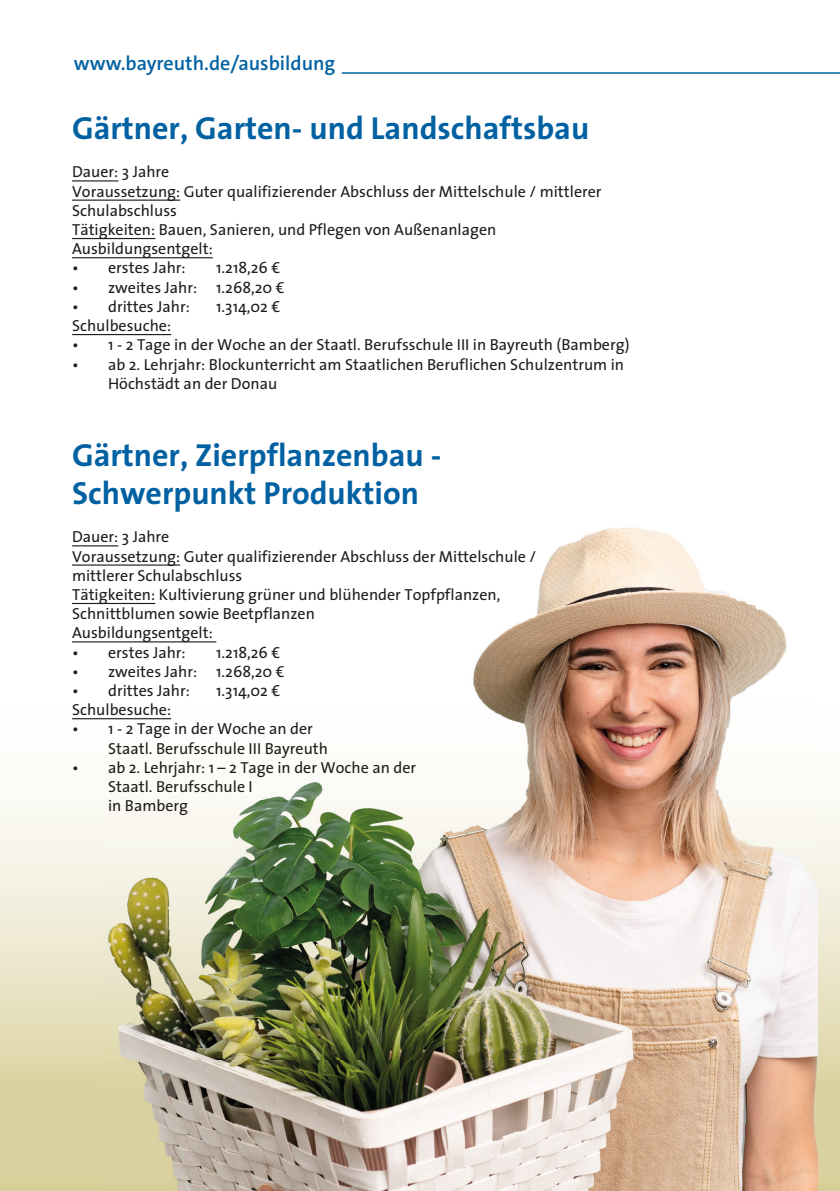
<style>
.page{position:relative;width:840px;height:1191px;background:#fff}
.page>*{position:absolute;margin:0;border:0;box-sizing:border-box;transform-origin:0 0}
.t1{font:700 32px/38.4px "The Sans";color:#0061a2}
.t2{font:600 20px "The Sans";color:#0061a2}
.t3{font:16px/19.2px "The Sans";color:#1d1d1b}
</style>
<div class="page">
<svg style="left:0;top:719px;width:839px;height:472px"></svg>
<img style="left:102px;top:527px;width:714px;height:664px">
<hr style="left:72px;top:180px;width:46px;height:1px;background:#1d1d1b">
<hr style="left:72px;top:199px;width:108px;height:2px;background:#1d1d1b">
<hr style="left:72px;top:238px;width:83px;height:1px;background:#1d1d1b">
<hr style="left:72px;top:257px;width:141px;height:1px;background:#1d1d1b">
<hr style="left:72px;top:334px;width:99px;height:1px;background:#1d1d1b">
<hr style="left:72px;top:545px;width:46px;height:1px;background:#1d1d1b">
<hr style="left:72px;top:564px;width:108px;height:1px;background:#1d1d1b">
<hr style="left:72px;top:603px;width:83px;height:1px;background:#1d1d1b">
<hr style="left:72px;top:641px;width:144px;height:1px;background:#1d1d1b">
<hr style="left:72px;top:718px;width:99px;height:1px;background:#1d1d1b">
<hr style="left:341px;top:72px;width:498px;height:2px;background:#0263a3">
<p class="t2" style="left:74px;top:51px;width:263px">www.bayreuth.de/ausbildung</p>
<h1 class="t1" style="left:72px;top:108px;width:518px">Gärtner, Garten- und Landschaftsbau</h1>
<p class="t3" style="left:72px;top:162px;width:531px">Dauer: 3 Jahre<br>Voraussetzung: Guter qualifizierender Abschluss der Mittelschule / mittlerer Schulabschluss<br>Tätigkeiten: Bauen, Sanieren, und Pflegen von Außenanlagen Ausbildungsentgelt:</p>
<p class="t3" style="left:72px;top:258px;width:115px">• erstes Jahr:</p>
<p class="t3" style="left:216px;top:258px;width:65px">1.218,26 €</p>
<p class="t3" style="left:72px;top:277px;width:214px">• zweites Jahr: 1.268,20 €</p>
<p class="t3" style="left:72px;top:296px;width:119px">• drittes Jahr:</p>
<p class="t3" style="left:216px;top:296px;width:65px">1.314,02 €</p>
<p class="t3" style="left:72px;top:315px;width:101px">Schulbesuche:</p>
<p class="t3" style="left:72px;top:335px;width:558px">• 1 - 2 Tage in der Woche an der Staatl. Berufsschule III in Bayreuth (Bamberg)</p>
<p class="t3" style="left:108px;top:354px;width:517px;text-indent:-36px">• ab 2. Lehrjahr: Blockunterricht am Staatlichen Beruflichen Schulzentrum in<br>Höchstädt an der Donau</p>
<h1 class="t1" style="left:72px;top:435px;width:370px">Gärtner, Zierpflanzenbau -<br>Schwerpunkt Produktion</h1>
<p class="t3" style="left:72px;top:527px;width:465px">Dauer: 3 Jahre<br>Voraussetzung: Guter qualifizierender Abschluss der Mittelschule / mittlerer Schulabschluss<br>Tätigkeiten: Kultivierung grüner und blühender Topfpflanzen, Schnittblumen sowie Beetpflanzen<br>Ausbildungsentgelt:</p>
<p class="t3" style="left:72px;top:642px;width:115px">• erstes Jahr:</p>
<p class="t3" style="left:216px;top:642px;width:65px">1.218,26 €</p>
<p class="t3" style="left:72px;top:661px;width:214px">• zweites Jahr: 1.268,20 €</p>
<p class="t3" style="left:72px;top:680px;width:119px">• drittes Jahr:</p>
<p class="t3" style="left:216px;top:680px;width:65px">1.314,02 €</p>
<p class="t3" style="left:72px;top:699px;width:101px">Schulbesuche:</p>
<p class="t3" style="left:108px;top:719px;width:221px;text-indent:-36px">• 1 - 2 Tage in der Woche an der<br>Staatl. Berufsschule III Bayreuth</p>
<p class="t3" style="left:108px;top:757px;width:309px;text-indent:-36px">• ab 2. Lehrjahr: 1 – 2 Tage in der Woche an der<br>Staatl. Berufsschule I<br>in Bamberg</p>
</div>
